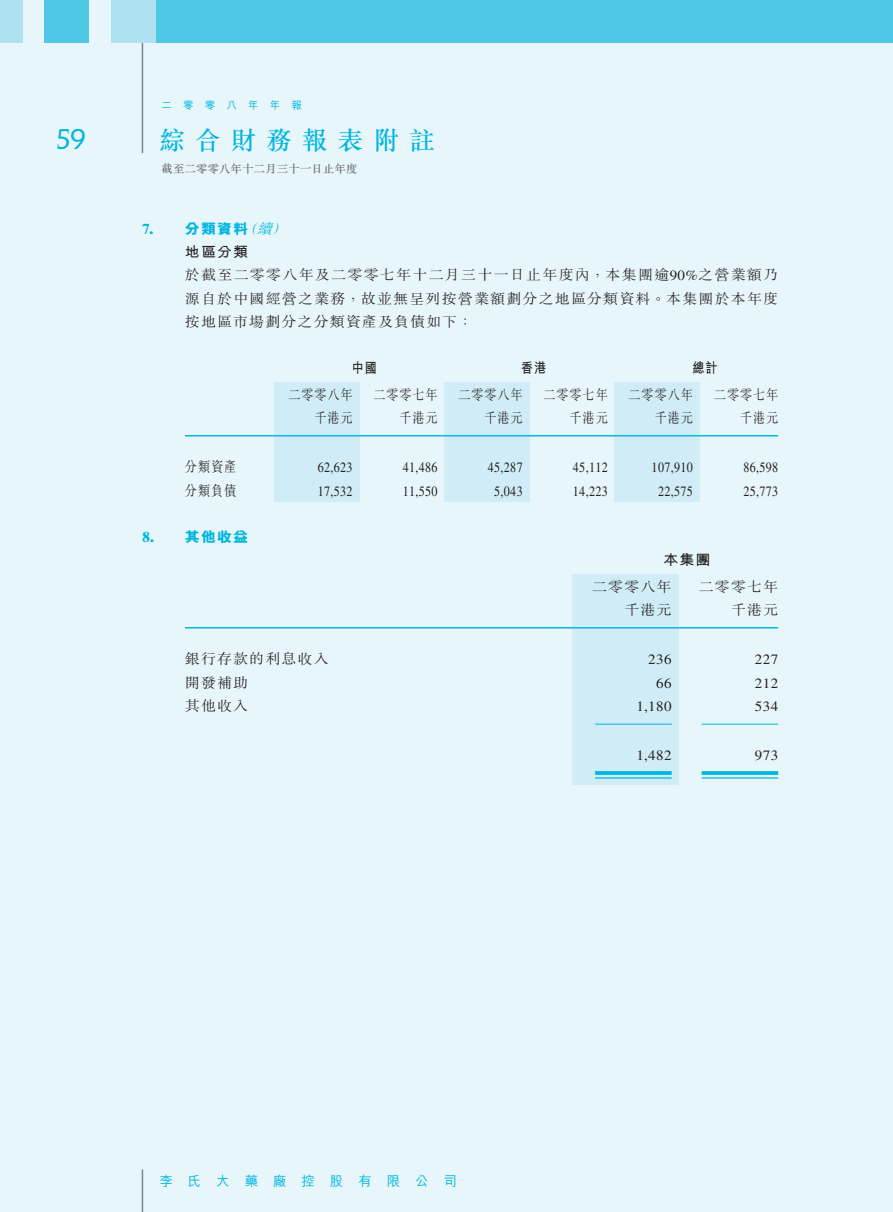
<style>
.page{position:relative;width:893px;height:1212px;background:#e7f6fa}
.page>*{position:absolute;margin:0;border:0;box-sizing:border-box;transform-origin:0 0}
.t1{font:25.5px "M Sung HK Medium B5 pc H";letter-spacing:.4em;color:#00b6df}
.t2{font:25.5px "Penumbra Serif Std";color:#00b6df}
.t3{font:14.25px/23.2px "M Sung HK Light B5 pc H";letter-spacing:.075em;color:#231f20;text-align:justify;scale:1.05 1}
.t4{font:14.25px "Times LT Std";letter-spacing:.025em;color:#231f20;scale:.85 1}
.t5{font:14.25px "M Sung HK Light B5 pc H";letter-spacing:.075em;color:#231f20;scale:.85 1}
.t6{font:14.25px "Times LT Std";letter-spacing:.025em;color:#231f20;scale:1.05 1}
.t7{font:14.25px "M Hei HK Xbold B5 pc H";letter-spacing:.075em;color:#00b6df;scale:1.05 1}
.t8{font:14.25px "M Hei HK Bold B5 pc H";letter-spacing:.075em;color:#231f20;scale:1.05 1}
.t9{font:14.25px "M Hei HK Bold B5 pc H";letter-spacing:.075em;color:#231f20;scale:.85 1}
.t10{font:13.5px "M Hei HK Medium B5 pc H";letter-spacing:1.105em;color:#00b6df}
.t11{font:11.25px "M Sung HK Medium B5 pc H";letter-spacing:.025em;color:#6c6d70}
.t12{font:10.5px "M Hei HK Medium B5 pc H";letter-spacing:1.06em;color:#00b6df}
.s1{font-family:"Times LT Std";font-weight:800}
.s2{font-family:"M Sung HK Light B5 pc H";font-style:italic}
.s3{font-family:"Times LT Std"}
</style>
<div class="page">
<hr style="left:142px;top:0;width:1px;height:153px;background:#808285">
<div style="left:156px;top:0;width:737px;height:43px;background:#4fc8e6"></div>
<div style="left:112px;top:0;width:44px;height:43px;background:#aee1f2"></div>
<div style="left:45px;top:0;width:44px;height:43px;background:#4fc8e6"></div>
<div style="left:0;top:0;width:22px;height:43px;background:#aee1f2"></div>
<hr style="left:142px;top:1169px;width:1px;height:43px;background:#808285">
<div style="left:274px;top:382px;width:85px;height:119px;background:#d0edf7"></div>
<div style="left:444px;top:382px;width:85px;height:119px;background:#d0edf7"></div>
<div style="left:614px;top:382px;width:85px;height:119px;background:#d0edf7"></div>
<hr style="left:185px;top:435px;width:593px;height:1px;background:#00b6df">
<div style="left:572px;top:574px;width:106px;height:211px;background:#d0edf7"></div>
<hr style="left:185px;top:627px;width:593px;height:1px;background:#00b6df">
<hr style="left:595px;top:724px;width:77px;height:1px;background:#00b6df">
<hr style="left:702px;top:724px;width:76px;height:1px;background:#00b6df">
<svg style="left:595px;top:771px;width:77px;height:4px"></svg>
<hr style="left:595px;top:777px;width:77px;height:2px;background:#00b6df">
<svg style="left:702px;top:771px;width:76px;height:4px"></svg>
<hr style="left:702px;top:777px;width:76px;height:2px;background:#00b6df">
<h1 class="t2" style="left:56px;top:125px;width:31px">59</h1>
<p class="t12" style="left:162px;top:101px;width:142px">二零零八年年報</p>
<h1 class="t1" style="left:159px;top:131px;width:277px">綜合財務報表附註</h1>
<p class="t11" style="left:162px;top:164px;width:197px">截至二零零八年十二月三十一日止年度</p>
<p class="t7" style="left:142px;top:223px;width:143px"><span class="s1">7.</span> 分類資料<span class="s2">（續）</span></p>
<p class="t8" style="left:185px;top:246px;width:62px">地區分類</p>
<p class="t3" style="left:185px;top:265px;width:566px">於截至二零零八年及二零零七年十二月三十一日止年度內，本集團逾<span class="s3">90%</span>之營業額乃源自於中國經營之業務，故並無呈列按營業額劃分之地區分類資料。本集團於本年度按地區市場劃分之分類資產及負債如下：</p>
<p class="t9" style="left:352px;top:363px;width:31px">中國</p>
<p class="t9" style="left:521px;top:363px;width:31px">香港</p>
<p class="t9" style="left:692px;top:363px;width:31px">總計</p>
<p class="t5" style="left:288px;top:389px;width:77px">二零零八年</p>
<p class="t5" style="left:373px;top:389px;width:77px">二零零七年</p>
<p class="t5" style="left:458px;top:389px;width:77px">二零零八年</p>
<p class="t5" style="left:544px;top:389px;width:77px">二零零七年</p>
<p class="t5" style="left:629px;top:389px;width:77px">二零零八年</p>
<p class="t5" style="left:714px;top:389px;width:77px">二零零七年</p>
<p class="t5" style="left:314px;top:412px;width:46px">千港元</p>
<p class="t5" style="left:399px;top:412px;width:46px">千港元</p>
<p class="t5" style="left:485px;top:412px;width:46px">千港元</p>
<p class="t5" style="left:570px;top:412px;width:46px">千港元</p>
<p class="t5" style="left:655px;top:412px;width:46px">千港元</p>
<p class="t5" style="left:740px;top:412px;width:46px">千港元</p>
<p class="t5" style="left:185px;top:462px;width:62px">分類資產</p>
<p class="t4" style="left:318px;top:462px;width:42px">62,623</p>
<p class="t4" style="left:403px;top:462px;width:42px">41,486</p>
<p class="t4" style="left:488px;top:462px;width:42px">45,287</p>
<p class="t4" style="left:573px;top:462px;width:42px">45,112</p>
<p class="t4" style="left:652px;top:462px;width:50px">107,910</p>
<p class="t4" style="left:743px;top:462px;width:42px">86,598</p>
<p class="t5" style="left:185px;top:485px;width:62px">分類負債</p>
<p class="t4" style="left:318px;top:486px;width:42px">17,532</p>
<p class="t4" style="left:403px;top:486px;width:42px">11,550</p>
<p class="t4" style="left:494px;top:486px;width:35px">5,043</p>
<p class="t4" style="left:573px;top:486px;width:42px">14,223</p>
<p class="t4" style="left:658px;top:486px;width:42px">22,575</p>
<p class="t4" style="left:743px;top:486px;width:42px">25,773</p>
<p class="t7" style="left:142px;top:531px;width:102px"><span class="s1">8.</span> 其他收益</p>
<p class="t8" style="left:663px;top:555px;width:46px">本集團</p>
<p class="t3" style="left:592px;top:577px;width:77px">二零零八年</p>
<p class="t3" style="left:699px;top:577px;width:77px">二零零七年</p>
<p class="t3" style="left:624px;top:600px;width:46px">千港元</p>
<p class="t3" style="left:731px;top:600px;width:46px">千港元</p>
<p class="t3" style="left:185px;top:649px;width:138px">銀行存款的利息收入</p>
<p class="t6" style="left:648px;top:654px;width:24px">236</p>
<p class="t6" style="left:755px;top:654px;width:24px">227</p>
<p class="t3" style="left:185px;top:673px;width:62px">開發補助</p>
<p class="t6" style="left:656px;top:678px;width:16px">66</p>
<p class="t6" style="left:755px;top:678px;width:24px">212</p>
<p class="t3" style="left:185px;top:696px;width:62px">其他收入</p>
<p class="t6" style="left:636px;top:701px;width:35px">1,180</p>
<p class="t6" style="left:755px;top:701px;width:24px">534</p>
<p class="t6" style="left:636px;top:750px;width:35px">1,482</p>
<p class="t6" style="left:755px;top:750px;width:24px">973</p>
<p class="t10" style="left:159px;top:1175px;width:299px">李氏大藥廠控股有限公司</p>
</div>
